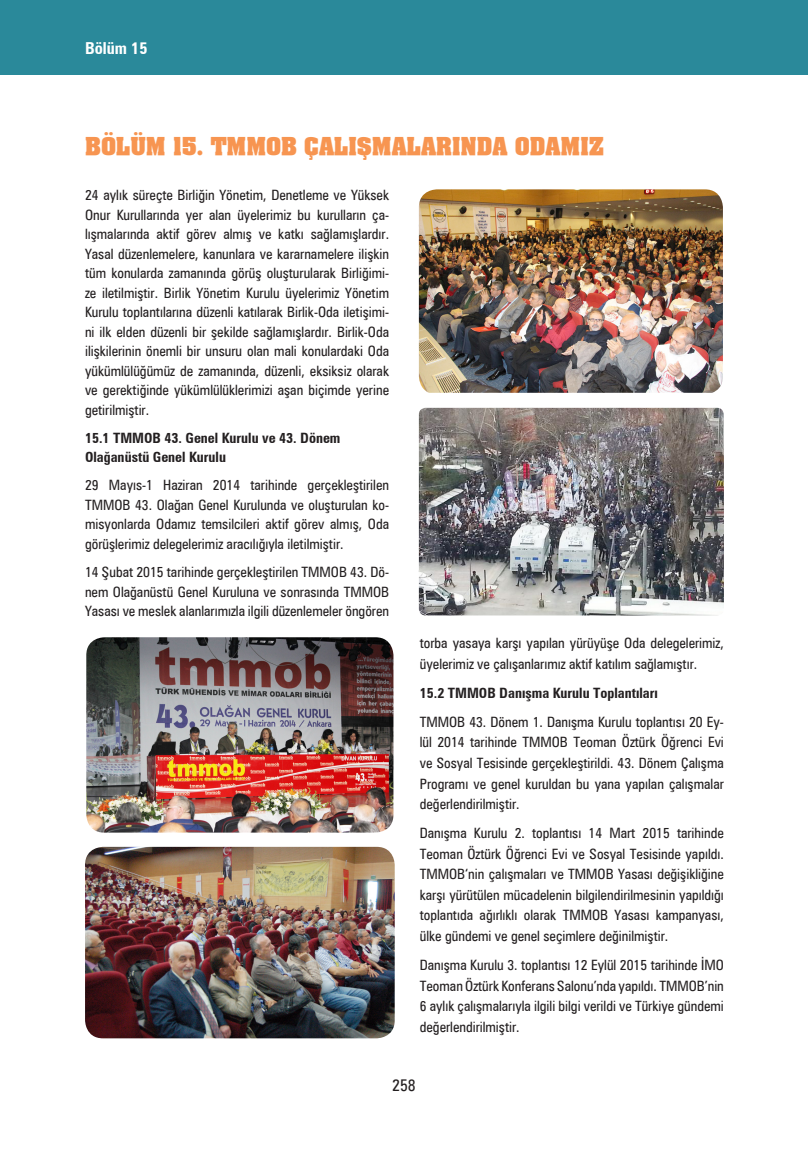
<style>
.page{position:relative;width:808px;height:1149px;background:#fff}
.page>*{position:absolute;margin:0;border:0;box-sizing:border-box;transform-origin:0 0}
._1_baslik{font:700 21px "TR Aardvark";color:#f79551}
.t1{font:700 condensed 16.5px "Zurich BT";color:#fff}
.t2{font:condensed 16.5px "Zurich BT";color:#231f20}
.calismarap_metin{font:condensed 14.25px/19.5px "Zurich BT";color:#231f20;text-align:justify}
._1_1_baslik{font:700 condensed 14.25px/19.5px "Zurich BT";color:#231f20}
</style>
<div class="page">
<div style="left:0;top:0;width:808px;height:75px;background:#2a899a"></div>
<img style="left:86px;top:637px;width:307px;height:195px">
<img style="left:85px;top:846px;width:310px;height:191px">
<img style="left:419px;top:189px;width:304px;height:203px">
<img style="left:419px;top:407px;width:305px;height:208px">
<p class="t1" style="left:85px;top:38px;width:64px">Bölüm 15</p>
<p class="_1_baslik" style="left:85px;top:130px;width:521px">BÖLÜM 15. TMMOB ÇALIŞMALARINDA ODAMIZ</p>
<p class="calismarap_metin" style="left:85px;top:185px;width:306px">24 aylık süreçte Birliğin Yönetim, Denetleme ve Yüksek Onur Kurullarında yer alan üyelerimiz bu kurulların ça&shy;lışmalarında aktif görev almış ve katkı sağlamışlardır.<br>Yasal düzenlemelere, kanunlara ve kararnamelere ilişkin tüm konularda zamanında görüş oluşturularak Birliğimi&shy;ze iletilmiştir. Birlik Yönetim Kurulu üyelerimiz Yönetim Kurulu toplantılarına düzenli katılarak Birlik-Oda iletişimi&shy;ni ilk elden düzenli bir şekilde sağlamışlardır. Birlik-Oda ilişkilerinin önemli bir unsuru olan mali konulardaki Oda yükümlülüğümüz de zamanında, düzenli, eksiksiz olarak ve gerektiğinde yükümlülüklerimizi aşan biçimde yerine getirilmiştir.</p>
<p class="_1_1_baslik" style="left:85px;top:428px;width:257px">15.1 TMMOB 43. Genel Kurulu ve 43. Dönem<br>Olağanüstü Genel Kurulu</p>
<p class="calismarap_metin" style="left:85px;top:475px;width:306px">29 Mayıs-1 Haziran 2014 tarihinde gerçekleştirilen TMMOB 43. Olağan Genel Kurulunda ve oluşturulan ko&shy;misyonlarda Odamız temsilcileri aktif görev almış, Oda görüşlerimiz delegelerimiz aracılığıyla iletilmiştir.</p>
<p class="calismarap_metin" style="left:85px;top:562px;width:306px">14 Şubat 2015 tarihinde gerçekleştirilen TMMOB 43. Dö&shy;nem Olağanüstü Genel Kuruluna ve sonrasında TMMOB Yasası ve meslek alanlarımızla ilgili düzenlemeler öngören</p>
<p class="calismarap_metin" style="left:420px;top:632px;width:305px;line-height:20.5px">torba yasaya karşı yapılan yürüyüşe Oda delegelerimiz, üyelerimiz ve çalışanlarımız aktif katılım sağlamıştır.</p>
<p class="_1_1_baslik" style="left:420px;top:682px;width:239px">15.2 TMMOB Danışma Kurulu Toplantıları</p>
<p class="calismarap_metin" style="left:420px;top:711px;width:306px;line-height:20.5px">TMMOB 43. Dönem 1. Danışma Kurulu toplantısı 20 Ey&shy;lül 2014 tarihinde TMMOB Teoman Öztürk Öğrenci Evi ve Sosyal Tesisinde gerçekleştirildi. 43. Dönem Çalışma Programı ve genel kuruldan bu yana yapılan çalışmalar değerlendirilmiştir.</p>
<p class="calismarap_metin" style="left:420px;top:822px;width:306px;line-height:20.5px">Danışma Kurulu 2. toplantısı 14 Mart 2015 tarihinde Teoman Öztürk Öğrenci Evi ve Sosyal Tesisinde yapıldı.<br>TMMOB‘nin çalışmaları ve TMMOB Yasası değişikliğine karşı yürütülen mücadelenin bilgilendirilmesinin yapıldığı toplantıda ağırlıklı olarak TMMOB Yasası kampanyası, ülke gündemi ve genel seçimlere değinilmiştir.</p>
<p class="calismarap_metin" style="left:420px;top:954px;width:306px;line-height:20.5px">Danışma Kurulu 3. toplantısı 12 Eylül 2015 tarihinde İMO Teoman Öztürk Konferans Salonu’nda yapıldı. TMMOB’nin 6 aylık çalışmalarıyla ilgili bilgi verildi ve Türkiye gündemi değerlendirilmiştir.</p>
<p class="t2" style="left:392px;top:1075px;width:25px">258</p>
</div>
